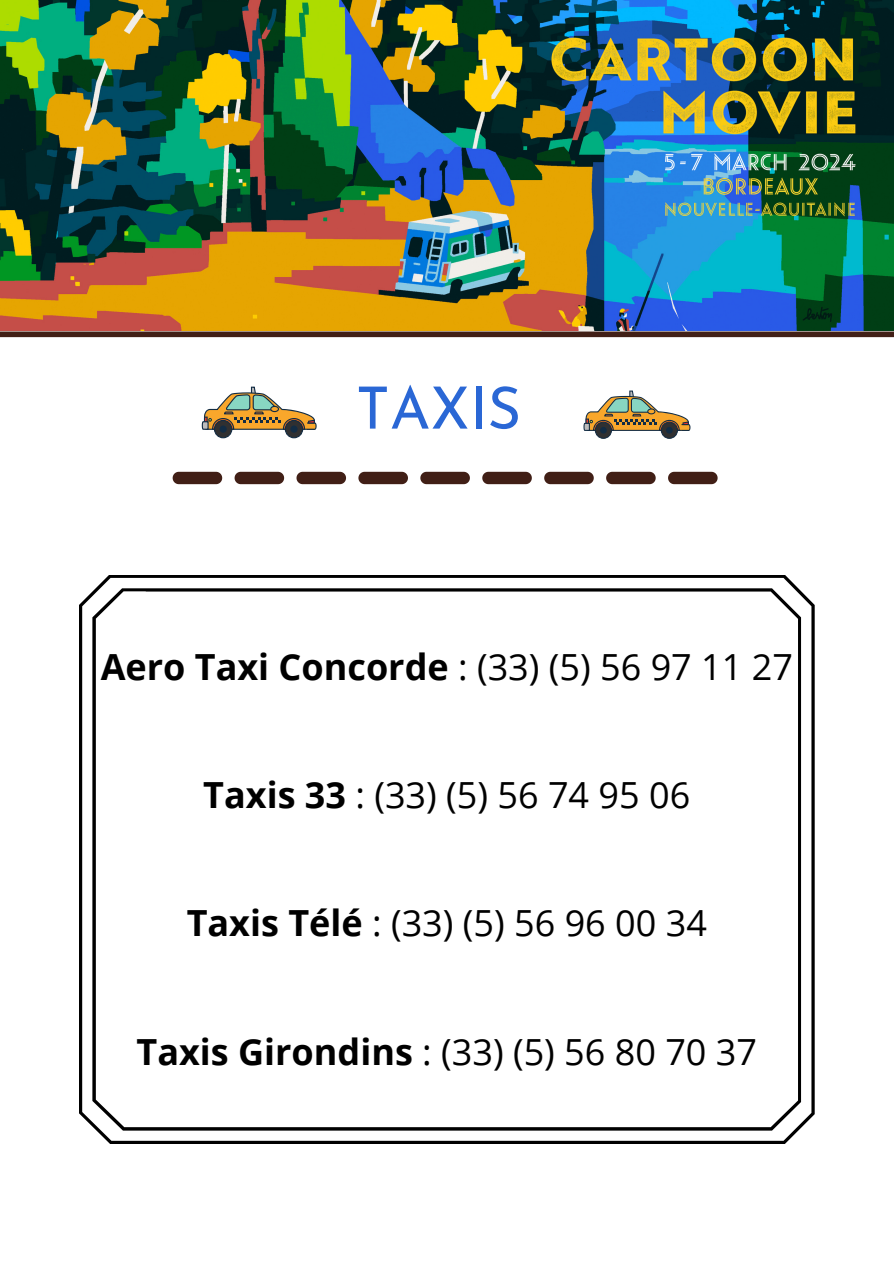
<style>
.page{position:relative;width:894px;height:1264px;background:#fff}
.page>*{position:absolute;margin:0;border:0;box-sizing:border-box;transform-origin:0 0}
.t1{font:58.05px "Josefin Sans";color:#2a67d5}
.t2{font:36px "Open Sans";color:#000}
.t3{font:700 36px "Open Sans";color:#000}
.s1{font-weight:400}
.s2{font-weight:700}
</style>
<div class="page">
<svg style="left:79px;top:575px;width:735px;height:568px"></svg>
<svg style="left:173px;top:472px;width:544px;height:12px"></svg>
<div style="left:0;top:331px;width:893px;height:6px;background:#411f16"></div>
<svg style="left:583px;top:390px;width:107px;height:49px"></svg>
<svg style="left:202px;top:386px;width:114px;height:52px"></svg>
<img style="left:0;top:0;width:893px;height:331px">
<p class="t1" style="left:356px;top:385px;width:167px">TAXIS</p>
<p class="t3" style="left:101px;top:641px;width:693px">Aero Taxi Concorde <span class="s1">: (33) (5) 56 97 11 27</span></p>
<p class="t2" style="left:203px;top:769px;width:488px"><span class="s2">Taxis 33</span> : (33) (5) 56 74 95 06</p>
<p class="t2" style="left:187px;top:898px;width:521px"><span class="s2">Taxis Télé</span> : (33) (5) 56 96 00 34</p>
<p class="t2" style="left:136px;top:1026px;width:622px"><span class="s2">Taxis Girondins</span> : (33) (5) 56 80 70 37</p>
</div>
